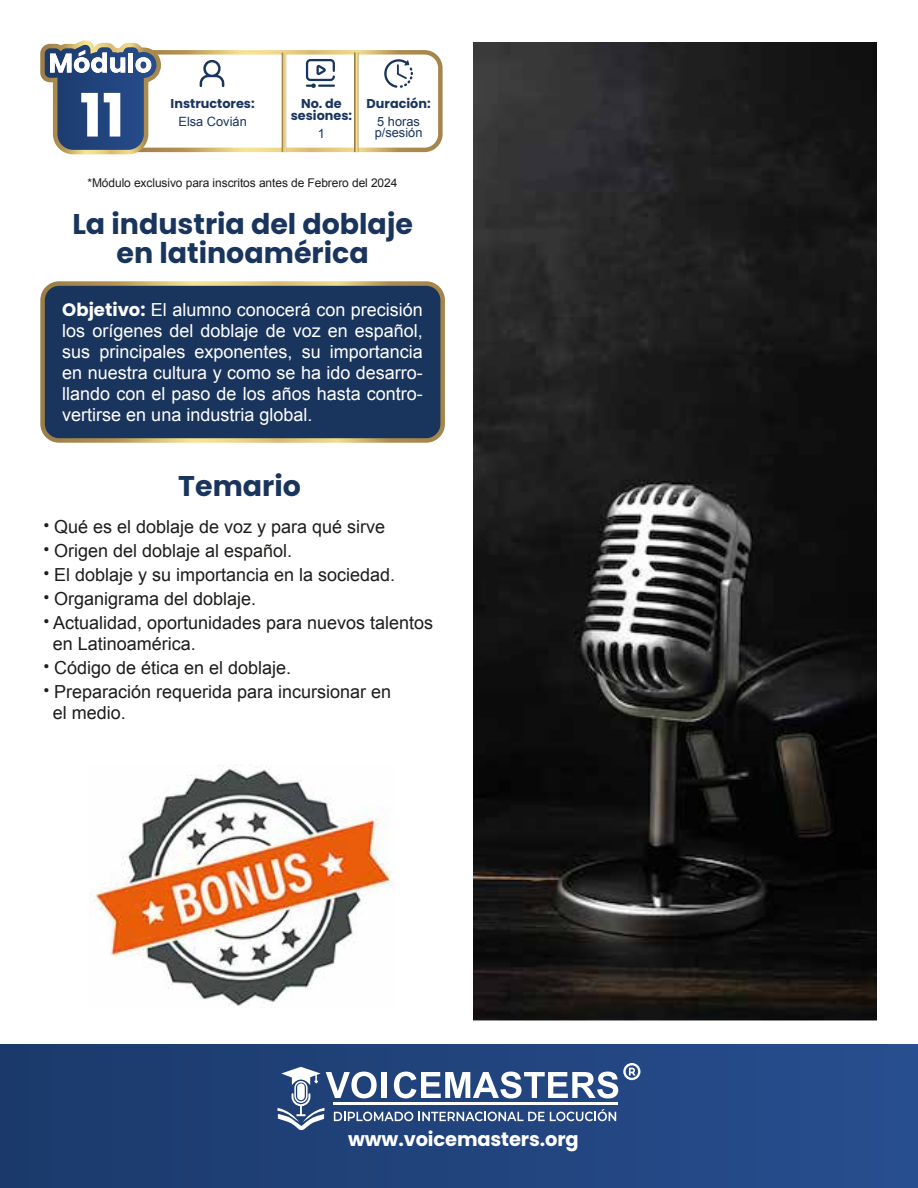
<style>
.page{position:relative;width:918px;height:1188px;background:#fff}
.page>*{position:absolute;margin:0;border:0;box-sizing:border-box;transform-origin:0 0}
.t1{font:700 59.85px "Poppins";color:#fff}
.t2{font:700 28.5px/28.5px "Poppins";color:#1a355d;text-align:center}
.t3{font:700 19.5px "Poppins";letter-spacing:-.005em;color:#fff}
.t4{font:18px/24px "Arial";color:#1d1d1b}
.t5{font:18px/21px "Arial";color:#fff;text-align:justify}
.t6{font:700 12.75px/12.8px "Poppins";color:#1a355d;text-align:center}
.t7{font:12.75px/11.6px "Arial";color:#1a355d}
.t8{font:12px "Arial";letter-spacing:-.01em;color:#1d1d1b}
.s1{font-family:"Poppins";font-weight:700}
.s2{font-family:"Montserrat";font-weight:900}
</style>
<div class="page">
<svg style="left:40px;top:40px;width:403px;height:115px"></svg>
<div style="left:43px;top:284px;width:400px;height:156px;background:#1a355d;border-radius:17px"></div>
<div style="left:40px;top:281px;width:405px;height:162px;border:4px solid #fff;border-radius:17px"></div>
<img style="left:89px;top:765px;width:302px;height:243px">
<img style="left:473px;top:42px;width:403px;height:979px">
<div style="left:0;top:1045px;width:918px;height:143px;background:linear-gradient(to right,#1b3a6b,#284e8f)"></div>
<svg style="left:278px;top:1063px;width:362px;height:68px"></svg>
<h1 class="t1" style="left:80px;top:81px;width:46px">11</h1>
<p class="t6" style="left:171px;top:97px;width:86px">Instructores:</p>
<p class="t7" style="left:179px;top:115px;width:70px">Elsa Covián</p>
<p class="t6" style="left:291px;top:97px;width:63px">No. de sesiones:</p>
<p class="t7" style="left:318px;top:128px;width:9px">1</p>
<p class="t6" style="left:367px;top:97px;width:66px">Duración:</p>
<p class="t7" style="left:375px;top:115px;width:49px">5 horas p/sesión</p>
<p class="t8" style="left:87px;top:175px;width:311px">*Módulo exclusivo para inscritos antes de Febrero del 2024</p>
<h2 class="t2" style="left:72px;top:210px;width:342px">La industria del doblaje en latinoamérica</h2>
<p class="t5" style="left:62px;top:299px;width:362px"><span class="s1">Objetivo:</span> El alumno conocerá con precisión los orígenes del doblaje de voz en español, sus principales exponentes, su importancia en nuestra cultura y como se ha ido desarro&shy;llando con el paso de los años hasta contro&shy;vertirse en una industria global.</p>
<h2 class="t2" style="left:178px;top:472px;width:124px">Temario</h2>
<p class="t4" style="left:43px;top:515px;width:392px"><span class="s2">·</span> Qué es el doblaje de voz y para qué sirve<br><span class="s2">·</span> Origen del doblaje al español.<br><span class="s2">·</span> El doblaje y su importancia en la sociedad.<br><span class="s2">·</span> Organigrama del doblaje.<br><span class="s2">·</span> Actualidad, oportunidades para nuevos talentos</p>
<p class="t4" style="left:43px;top:632px;width:350px;text-indent:10px">en Latinoamérica.<br><span class="s2">·</span> Código de ética en el doblaje.<br><span class="s2">·</span> Preparación requerida para incursionar en</p>
<p class="t4" style="left:53px;top:701px;width:75px">el medio.</p>
<p class="t3" style="left:348px;top:1127px;width:232px">www.voicemasters.org</p>
</div>
